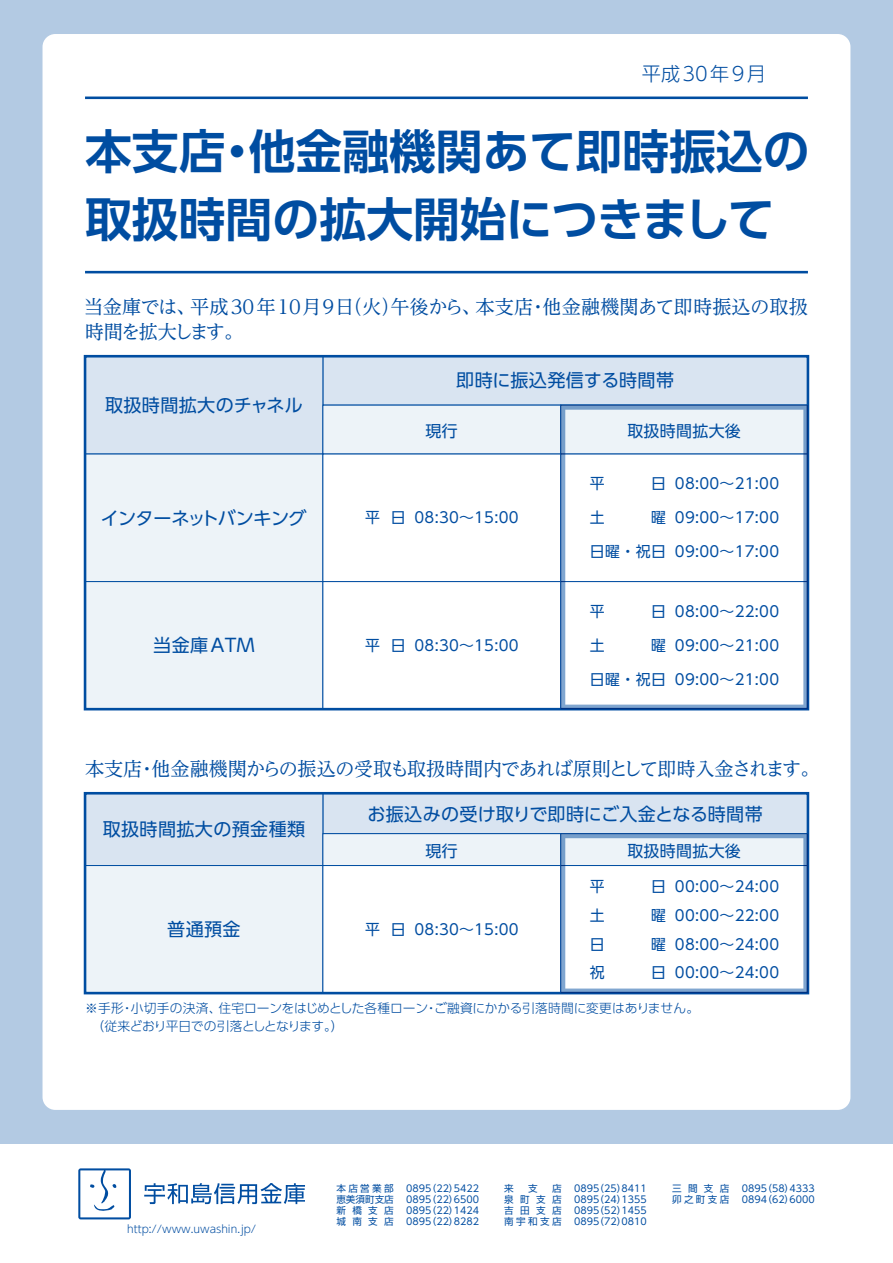
<style>
.page{position:relative;width:893px;height:1263px;background:#fff}
.page>*{position:absolute;margin:0;border:0;box-sizing:border-box;transform-origin:0 0}
.t1{font:700 46.8px/68.1px "UD Shin Go Pro De";color:#004da1}
.t2{font:19.2px/25.5px "UD Reimin Pro";letter-spacing:-.01em;color:#004da1}
.t3{font:300 19.2px "UD Shin Go Pro";letter-spacing:.12em;color:#004da1}
.t4{font:18px "UD Shin Go Pro";letter-spacing:.02em;color:#004da1}
.t5{font:18px "UD Shin Go Pro";letter-spacing:-.03em;color:#004da1}
.t6{font:15.9px "UD Shin Go Pro";letter-spacing:.02em;color:#004da1}
.t7{font:14.85px/28.7px "UD Shin Go Pro";letter-spacing:.02em;color:#004da1;text-align:justify}
.t8{font:300 12.75px/17px "UD Shin Go Pro";letter-spacing:-.015em;color:#004da1}
.t9{font:300 10.65px "UD Shin Go Pro";color:#004da1}
.t10{font:9.6px/11.1px "UD Shin Go Pro";color:#004da1;text-align:justify}
.t11{font:9.6px/11.1px "Shin Go Pro";letter-spacing:.25em;color:#004da1;text-align:justify}
</style>
<div class="page">
<div style="left:0;top:0;width:893px;height:1144px;background:#b3cae3"></div>
<div style="left:43px;top:34px;width:807px;height:1076px;background:#fff;border-radius:13px"></div>
<div style="left:322px;top:793px;width:486px;height:41px;background:#d9e4f1"></div>
<div style="left:85px;top:793px;width:238px;height:73px;background:#d9e4f1"></div>
<div style="left:322px;top:833px;width:239px;height:33px;background:#edf3f8;border:1px solid #004da1"></div>
<div style="left:560px;top:833px;width:248px;height:33px;background:#0b4c9b"></div>
<div style="left:85px;top:865px;width:238px;height:128px;background:#edf3f8;border:1px solid #004da1"></div>
<div style="left:322px;top:865px;width:239px;height:128px;background:#fff;border:1px solid #004da1"></div>
<div style="left:84px;top:792px;width:725px;height:202px;border:3px solid #004da1"></div>
<svg style="left:561px;top:834px;width:247px;height:159px"></svg>
<hr style="left:85px;top:271px;width:723px;height:2px;background:#004da1">
<hr style="left:85px;top:97px;width:723px;height:2px;background:#004da1">
<div style="left:322px;top:356px;width:486px;height:50px;background:#d9e4f1;border:1px solid #004da1"></div>
<div style="left:85px;top:356px;width:238px;height:98px;background:#d9e4f1"></div>
<div style="left:322px;top:405px;width:239px;height:49px;background:#edf3f8"></div>
<div style="left:85px;top:453px;width:238px;height:129px;background:#edf3f8;border:1px solid #004da1"></div>
<div style="left:322px;top:453px;width:239px;height:129px;background:#fff"></div>
<div style="left:85px;top:581px;width:238px;height:129px;background:#edf3f8;border:1px solid #004da1"></div>
<div style="left:322px;top:581px;width:239px;height:129px;background:#fff;border:1px solid #004da1"></div>
<div style="left:84px;top:355px;width:725px;height:355px;border:3px solid #004da1"></div>
<svg style="left:561px;top:405px;width:247px;height:304px"></svg>
<svg style="left:78px;top:1168px;width:53px;height:51px"></svg>
<svg style="left:144px;top:1183px;width:161px;height:21px"></svg>
<p class="t3" style="left:642px;top:58px;width:125px">平成30年9月</p>
<h1 class="t1" style="left:85px;top:116px;width:726px">本支店・他金融機関あて即時振込の取扱時間の拡大開始につきまして</h1>
<p class="t2" style="left:84px;top:293px;width:725px">当金庫では、平成30年10月9日（火）午後から、本支店・他金融機関あて即時振込の取扱時間を拡大します。</p>
<p class="t4" style="left:105px;top:391px;width:199px">取扱時間拡大のチャネル</p>
<p class="t5" style="left:101px;top:504px;width:207px">インターネットバンキング</p>
<p class="t4" style="left:153px;top:631px;width:103px">当金庫 ATM</p>
<p class="t4" style="left:456px;top:366px;width:219px">即時に振込発信する時間帯</p>
<p class="t6" style="left:425px;top:418px;width:34px">現行</p>
<p class="t6" style="left:627px;top:418px;width:115px">取扱時間拡大後</p>
<p class="t7" style="left:590px;top:469px;width:16px">平</p>
<p class="t7" style="left:651px;top:469px;width:16px">日</p>
<p class="t7" style="left:590px;top:503px;width:16px">土</p>
<p class="t7" style="left:651px;top:503px;width:16px">曜</p>
<p class="t7" style="left:590px;top:537px;width:77px">日曜・祝日</p>
<p class="t7" style="left:675px;top:469px;width:106px">08:00～21:00</p>
<p class="t7" style="left:675px;top:503px;width:106px">09:00～17:00</p>
<p class="t7" style="left:675px;top:537px;width:106px">09:00～17:00</p>
<p class="t7" style="left:365px;top:503px;width:155px">平 日 08:30～15:00</p>
<p class="t7" style="left:365px;top:630px;width:155px">平 日 08:30～15:00</p>
<p class="t7" style="left:590px;top:596px;width:16px">平</p>
<p class="t7" style="left:651px;top:596px;width:16px">日</p>
<p class="t7" style="left:590px;top:630px;width:16px">土</p>
<p class="t7" style="left:651px;top:630px;width:16px">曜</p>
<p class="t7" style="left:590px;top:664px;width:77px">日曜・祝日</p>
<p class="t7" style="left:675px;top:596px;width:106px">08:00～22:00</p>
<p class="t7" style="left:675px;top:630px;width:106px">09:00～21:00</p>
<p class="t7" style="left:675px;top:664px;width:106px">09:00～21:00</p>
<p class="t2" style="left:85px;top:755px;width:736px">本支店・他金融機関からの振込の受取も取扱時間内であれば原則として即時入金されます。</p>
<p class="t4" style="left:103px;top:815px;width:204px">取扱時間拡大の預金種類</p>
<p class="t4" style="left:167px;top:915px;width:75px">普通預金</p>
<p class="t4" style="left:368px;top:799px;width:397px">お振込みの受け取りで即時にご入金となる時間帯</p>
<p class="t6" style="left:425px;top:838px;width:34px">現行</p>
<p class="t6" style="left:627px;top:838px;width:115px">取扱時間拡大後</p>
<p class="t7" style="left:365px;top:914px;width:155px">平 日 08:30～15:00</p>
<p class="t7" style="left:590px;top:872px;width:16px">平</p>
<p class="t7" style="left:651px;top:872px;width:16px">日</p>
<p class="t7" style="left:590px;top:901px;width:16px">土</p>
<p class="t7" style="left:651px;top:901px;width:16px">曜</p>
<p class="t7" style="left:590px;top:929px;width:16px">日</p>
<p class="t7" style="left:651px;top:929px;width:16px">曜</p>
<p class="t7" style="left:590px;top:958px;width:16px">祝</p>
<p class="t7" style="left:651px;top:958px;width:16px">日</p>
<p class="t7" style="left:675px;top:872px;width:106px">00:00～24:00<br>00:00～22:00<br>08:00～24:00<br>00:00～24:00</p>
<p class="t8" style="left:91px;top:1000px;width:609px;text-indent:-6px">※手形・小切手の決済、住宅ローンをはじめとした各種ローン・ご融資にかかる引落時間に変更はありません。（従来どおり平日での引落としとなります。）</p>
<p class="t9" style="left:127px;top:1221px;width:131px">http://www.uwashin.jp/</p>
<p class="t11" style="left:336px;top:1181px;width:59px">本店営業部恵美須町支店新橋支店城南支店</p>
<p class="t10" style="left:406px;top:1182px;width:74px">0895（22）5422<br>0895（22）6500<br>0895（22）1424<br>0895（22）8282</p>
<p class="t11" style="left:504px;top:1181px;width:11px">来</p>
<p class="t11" style="left:528px;top:1181px;width:11px">支</p>
<p class="t10" style="left:574px;top:1182px;width:74px">0895（25）8411<br>0895（24）1355<br>0895（52）1455<br>0895（72）0810</p>
<p class="t10" style="left:742px;top:1182px;width:74px">0895（58）4333<br>0894（62）6000</p>
<p class="t11" style="left:504px;top:1181px;width:59px;text-indent:48px">店泉町支店吉田支店南宇和支店</p>
<p class="t11" style="left:672px;top:1181px;width:59px">三間支店卯之町支店</p>
</div>
